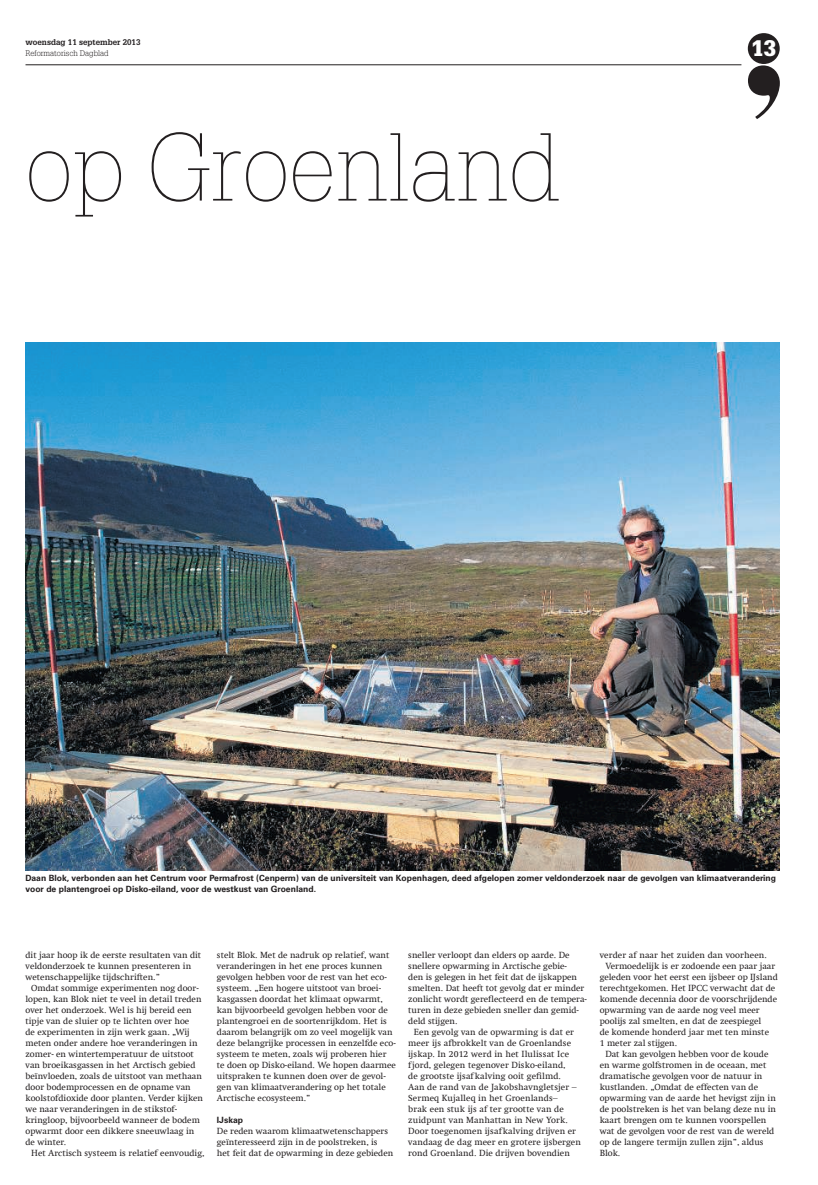
<style>
.page{position:relative;width:818px;height:1185px;background:#fff}
.page>*{position:absolute;margin:0;border:0;box-sizing:border-box;transform-origin:0 0}
.t1{font:100 94px "Glypha LT Std";color:#231f20}
.t2{font:900 22px "Glypha LT Std";color:#fff}
.t3{font:9px/11px "Swift Com";color:#231f20}
.t4{font:700 8.6px/11px "Univers LT Std";color:#231f20}
.t5{font:700 8px "Glypha LT Std";color:#231f20}
.t6{font:300 8px "Glypha LT Std";color:#231f20}
</style>
<div class="page">
<div style="left:748px;top:33px;width:32px;height:31px;background:#231f20;border-radius:50%"></div>
<svg style="left:748px;top:65px;width:32px;height:54px"></svg>
<hr style="left:26px;top:65px;width:715px;height:1px;background:#231f20">
<img style="left:26px;top:342px;width:753px;height:528px">
<p class="t5" style="left:26px;top:39px;width:117px">woensdag 11 september 2013</p>
<p class="t6" style="left:26px;top:50px;width:85px">Reformatorisch Dagblad</p>
<h1 class="t1" style="left:26px;top:132px;width:537px">op Groenland</h1>
<h2 class="t2" style="left:751px;top:36px;width:26px">13</h2>
<p class="t4" style="left:26px;top:873px;width:752px">Daan Blok, verbonden aan het Centrum voor Permafrost (Cenperm) van de universiteit van Kopenhagen, deed afgelopen zomer veldonderzoek naar de gevolgen van klimaatverandering voor de plantengroei op Disko-eiland, voor de westkust van Groenland.</p>
<p class="t3" style="left:26px;top:951px;width:177px">dit jaar hoop ik de eerste resultaten van dit veldonderzoek te kunnen presenteren in wetenschappeljke tjdschriften.”</p>
<p class="t3" style="left:26px;top:984px;width:179px;text-indent:6px">Omdat sommige experimenten nog door&shy;lopen, kan Blok niet te veel in detail treden over het onderzoek. Wel is hj bereid een tipje van de sluier op te lichten over hoe<br>de experimenten in zjn werk gaan. „Wj meten onder andere hoe veranderingen in zomer- en wintertemperatuur de uitstoot van broeikasgassen in het Arctisch gebied beïnvloeden, zoals de uitstoot van methaan door bodemprocessen en de opname van koolstofdioxide door planten. Verder kjken we naar veranderingen in de stikstof&shy;kringloop, bjvoorbeeld wanneer de bodem opwarmt door een dikkere sneeuwlaag in de winter.</p>
<p class="t3" style="left:31px;top:1149px;width:175px">Het Arctisch systeem is relatief eenvoudig,</p>
<p class="t3" style="left:217px;top:951px;width:181px">stelt Blok. Met de nadruk op relatief, want veranderingen in het ene proces kunnen gevolgen hebben voor de rest van het eco&shy;systeem. „Een hogere uitstoot van broei&shy;kasgassen doordat het klimaat opwarmt, kan bjvoorbeeld gevolgen hebben voor de plantengroei en de soortenrjkdom. Het is daarom belangrjk om zo veel mogeljk van deze belangrjke processen in eenzelfde eco&shy;systeem te meten, zoals wj proberen hier te doen op Disko-eiland. We hopen daarmee uitspraken te kunnen doen over de gevol&shy;gen van klimaatverandering op het totale Arctische ecosysteem.”</p>
<p class="t4" style="left:217px;top:1115px;width:28px">IJskap</p>
<p class="t3" style="left:217px;top:1127px;width:178px">De reden waarom klimaatwetenschappers geïnteresseerd zjn in de poolstreken, is het feit dat de opwarming in deze gebieden</p>
<p class="t3" style="left:408px;top:951px;width:180px">sneller verloopt dan elders op aarde. De snellere opwarming in Arctische gebie-<br>den is gelegen in het feit dat de jskappen smelten. Dat heeft tot gevolg dat er minder zonlicht wordt gerelecteerd en de tempera&shy;turen in deze gebieden sneller dan gemid&shy;deld stjgen.</p>
<p class="t3" style="left:408px;top:1028px;width:174px;text-indent:6px">Een gevolg van de opwarming is dat er meer js afbrokkelt van de Groenlandse jskap. In 2012 werd in het Ilulissat Ice fjord, gelegen tegenover Disko-eiland,<br>de grootste jsafkalving ooit geilmd.<br>Aan de rand van de Jakobshavngletsjer – Sermeq Kujalleq in het Groenlands–<br>brak een stuk js af ter grootte van de zuidpunt van Manhattan in New York.<br>Door toegenomen jsafkalving drjven er vandaag de dag meer en grotere jsbergen rond Groenland. Die drjven bovendien</p>
<p class="t3" style="left:600px;top:951px;width:169px">verder af naar het zuiden dan voorheen.</p>
<p class="t3" style="left:605px;top:962px;width:171px">Vermoedeljk is er zodoende een paar jaar</p>
<p class="t3" style="left:600px;top:973px;width:180px">geleden voor het eerst een jsbeer op Jsland</p>
<p class="t3" style="left:600px;top:984px;width:177px">terechtgekomen. Het IPCC verwacht dat de</p>
<p class="t3" style="left:600px;top:995px;width:179px">komende decennia door de voorschrjdende</p>
<p class="t3" style="left:600px;top:1006px;width:162px">opwarming van de aarde nog veel meer</p>
<p class="t3" style="left:600px;top:1017px;width:163px">pooljs zal smelten, en dat de zeespiegel</p>
<p class="t3" style="left:600px;top:1028px;width:171px">de komende honderd jaar met ten minste</p>
<p class="t3" style="left:600px;top:1039px;width:79px">1 meter zal stjgen.</p>
<p class="t3" style="left:605px;top:1050px;width:165px">Dat kan gevolgen hebben voor de koude</p>
<p class="t3" style="left:600px;top:1061px;width:168px">en warme golfstromen in de oceaan, met</p>
<p class="t3" style="left:600px;top:1072px;width:164px">dramatische gevolgen voor de natuur in</p>
<p class="t3" style="left:600px;top:1083px;width:160px">kustlanden. „Omdat de effecten van de</p>
<p class="t3" style="left:600px;top:1094px;width:178px">opwarming van de aarde het hevigst zjn in</p>
<p class="t3" style="left:600px;top:1105px;width:178px">de poolstreken is het van belang deze nu in</p>
<p class="t3" style="left:600px;top:1116px;width:168px">kaart brengen om te kunnen voorspellen</p>
<p class="t3" style="left:600px;top:1127px;width:176px">wat de gevolgen voor de rest van de wereld</p>
<p class="t3" style="left:600px;top:1138px;width:165px">op de langere termjn zullen zjn”, aldus</p>
<p class="t3" style="left:600px;top:1149px;width:22px">Blok.</p>
</div>
